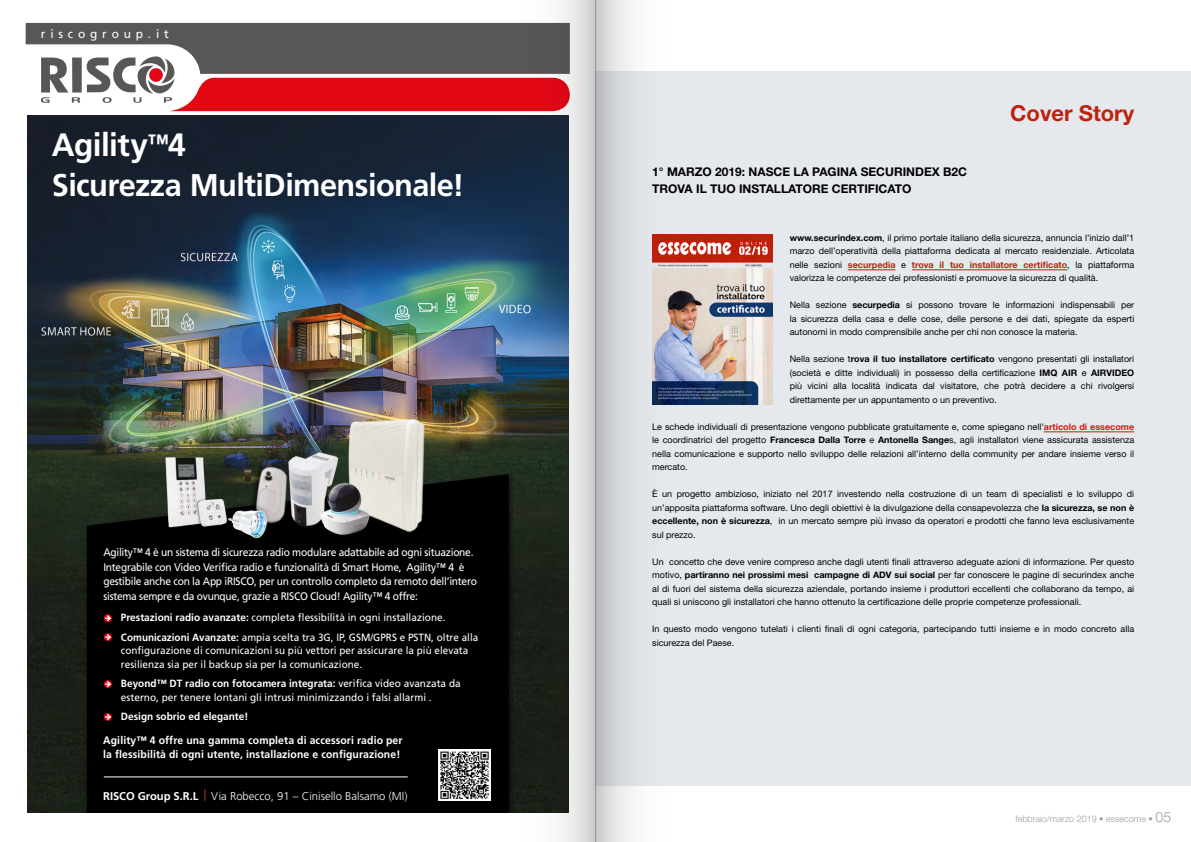
<style>
.page{position:relative;width:1191px;height:842px;background:#fff}
.page>*{position:absolute;margin:0;border:0;box-sizing:border-box;transform-origin:0 0}
.t1{font:700 32.3px "Frutiger LT Std";letter-spacing:-.02em;color:#fff}
.t2{font:700 31.4px "Frutiger LT Std";letter-spacing:-.02em;color:#fff}
.t3{font:700 22px "Helvetica Neue LT Std";color:#c0210c}
.t4{font:700 12px/17px "Helvetica Neue LT Std";color:#000}
.t5{font:12px "Frutiger LT Std";letter-spacing:.4em;color:#fff}
.t6{font:300 11.2px "Frutiger LT Std";letter-spacing:.005em;color:#fff}
.t7{font:11px/14.5px "Frutiger LT Std";letter-spacing:-.025em;color:#fff;scale:.93 1}
.t8{font:700 10.9px/13.6px "Frutiger LT Std";letter-spacing:.01em;color:#fff;scale:.96 1}
.t9{font:10.5px/19.2px "Frutiger LT Std";color:#fff;scale:.96 1}
.t10{font:10.5px/13.6px "Frutiger LT Std";color:#fff;scale:.95 1}
.t11{font:700 10.5px "Frutiger LT Std";color:#fff;scale:.96 1}
.t12{font:9px/13.5px "Helvetica Neue LT Std";color:#000;text-align:justify}
.t13{font:300 9px "Helvetica Neue LT Std";color:#9d9d9c}
.s1{font-weight:700}
.s2{color:#d84543}
.s3{font-weight:700;color:#c0210c}
.s4{font-size:14px}
</style>
<div class="page">
<svg style="left:596px;top:0;width:595px;height:842px;background:#e4e6ea"></svg>
<img style="left:25px;top:0;width:570px;height:842px">
<h3 class="t5" style="left:41px;top:27px;width:129px">riscogroup.it</h3>
<h1 class="t1" style="left:52px;top:126px;width:135px">Agility<sup>™</sup>4</h1>
<h2 class="t2" style="left:52px;top:167px;width:414px">Sicurezza MultiDimensionale!</h2>
<p class="t7" style="left:103px;top:545px;width:403px">Agility™ 4 è un sistema di sicurezza radio modulare adattabile ad ogni situazione.<br>Integrabile con Video Verifica radio e funzionalità di Smart Home, Agility™ 4 è gestibile anche con la App iRISCO, per un controllo completo da remoto dell’intero sistema sempre e da ovunque, grazie a RISCO Cloud! Agility™ 4 offre:</p>
<p class="t9" style="left:121px;top:608px;width:374px"><span class="s1">Prestazioni radio avanzate:</span> completa flessibilità in ogni installazione.<br><span class="s1">Comunicazioni Avanzate:</span> ampia scelta tra 3G, IP, GSM/GPRS e PSTN, oltre alla</p>
<p class="t10" style="left:121px;top:644px;width:367px">configurazione di comunicazioni su più vettori per assicurare la più elevata resilienza sia per il backup sia per la comunicazione.</p>
<p class="t9" style="left:121px;top:677px;width:355px;line-height:13.6px"><span class="s1">Beyond™ DT radio con fotocamera integrata:</span> verifica video avanzata da esterno, per tenere lontani gli intrusi minimizzando i falsi allarmi .</p>
<p class="t11" style="left:121px;top:710px;width:134px">Design sobrio ed elegante!</p>
<p class="t8" style="left:103px;top:734px;width:313px">Agility™ 4 offre una gamma completa di accessori radio per la flessibilità di ogni utente, installazione e configurazione!</p>
<p class="t6" style="left:103px;top:790px;width:306px"><span class="s1">RISCO Group S.R.L</span> <span class="s2">|</span> Via Robecco, 91 – Cinisello Balsamo (MI)</p>
<h3 class="t4" style="left:652px;top:163px;width:316px">1° MARZO 2019: NASCE LA PAGINA SECURINDEX B2C<br>TROVA IL TUO INSTALLATORE CERTIFICATO</h3>
<h3 class="t3" style="left:1010px;top:100px;width:125px">Cover Story</h3>
<p class="t12" style="left:789px;top:231px;width:346px"><span class="s1">www.securindex.com</span>, il primo portale italiano della sicurezza, annuncia l’inizio dall’1 marzo dell’operatività della piattaforma dedicata al mercato residenziale. Articolata nelle sezioni <span class="s3">securpedia</span> e <span class="s3">trova il tuo installatore certificato</span>, la piattaforma valorizza le competenze dei professionisti e promuove la sicurezza di qualità.</p>
<p class="t12" style="left:789px;top:298px;width:346px">Nella sezione <span class="s1">securpedia</span> si possono trovare le informazioni indispensabili per la sicurezza della casa e delle cose, delle persone e dei dati, spiegate da esperti autonomi in modo comprensibile anche per chi non conosce la materia.</p>
<p class="t12" style="left:789px;top:352px;width:346px">Nella sezione t<span class="s1">rova il tuo installatore certificato</span> vengono presentati gli installatori (società e ditte individuali) in possesso della certificazione <span class="s1">IMQ AIR</span> e <span class="s1">AIRVIDEO </span>più vicini alla località indicata dal visitatore, che potrà decidere a chi rivolgersi direttamente per un appuntamento o un preventivo.</p>
<p class="t12" style="left:652px;top:420px;width:483px">Le schede individuali di presentazione vengono pubblicate gratuitamente e, come spiegano nell’<span class="s3">articolo di essecome </span>le coordinatrici del progetto <span class="s1">Francesca Dalla Torre</span> e <span class="s1">Antonella Sange</span>s, agli installatori viene assicurata assistenza nella comunicazione e supporto nello sviluppo delle relazioni all’interno della community per andare insieme verso il mercato.</p>
<p class="t12" style="left:652px;top:487px;width:483px">È un progetto ambizioso, iniziato nel 2017 investendo nella costruzione di un team di specialisti e lo sviluppo di un’apposita piattaforma software. Uno degli obiettivi è la divulgazione della consapevolezza che <span class="s1">la sicurezza, se non è eccellente, non è sicurezza</span>, in un mercato sempre più invaso da operatori e prodotti che fanno leva esclusivamente sul prezzo.</p>
<p class="t12" style="left:652px;top:555px;width:483px">Un concetto che deve venire compreso anche dagli utenti finali attraverso adeguate azioni di informazione. Per questo motivo, <span class="s1">partiranno nei prossimi mesi campagne di ADV sui social</span> per far conoscere le pagine di securindex anche al di fuori del sistema della sicurezza aziendale, portando insieme i produttori eccellenti che collaborano da tempo, ai quali si uniscono gli installatori che hanno ottenuto la certificazione delle proprie competenze professionali.</p>
<p class="t12" style="left:652px;top:622px;width:483px">In questo modo vengono tutelati i clienti finali di ogni categoria, partecipando tutti insieme e in modo concreto alla sicurezza del Paese.</p>
<p class="t13" style="left:1015px;top:813px;width:157px">febbraio/marzo 2019 • essecome • <span class="s4">05</span></p>
</div>
